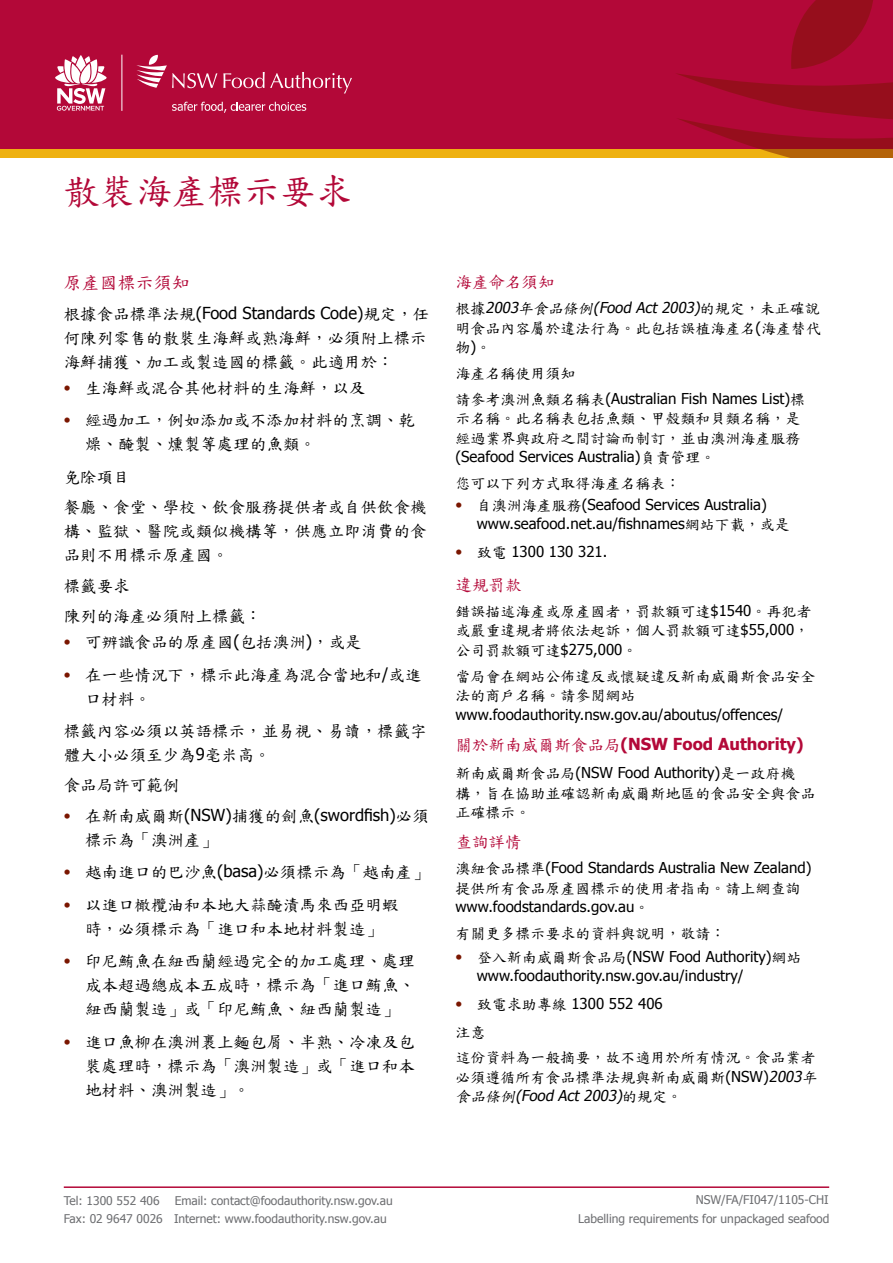
<style>
.page{position:relative;width:893px;height:1263px;background:#fff}
.page>*{position:absolute;margin:0;border:0;box-sizing:border-box;transform-origin:0 0}
.t1{font:36px "DF Kai Shu SB Estd BF";color:#b30838}
.t2{font:18px "DF Kai Shu SB Estd BF";color:#b30838}
.t3{font:16.5px/24px "DF Kai Shu SB Estd BF";color:#000}
.t4{font:16.5px "Tahoma";color:#000}
.t5{font:700 16.5px "Tahoma";color:#b30838}
.t6{font:16.5px "DF Kai Shu SB Estd BF";color:#b30838}
.t7{font:15px/19.5px "Tahoma";color:#000}
.t8{font:15px/19.5px "DF Kai Shu SB Estd BF";color:#000}
.t9{font:italic 15px "Tahoma";color:#000}
.t10{font:12px/18px "Tahoma";color:#6d6e71}
.s1{font-family:"DF Kai Shu SB Estd BF"}
.s2{font-family:"Tahoma";font-size:15px;color:#7a1600}
.s3{font-family:"Tahoma"}
.s4{font-size:15px;color:#7a1600}
.s5{font-family:"DF Kai Shu SB Estd BF";font-style:normal}
.s6{color:#7a1600}
.s7{font-family:"DF Kai Shu SB Estd BF";font-weight:400}
.s8{font-family:"Tahoma";font-style:italic}
.s9{font-style:italic}
</style>
<div class="page">
<div style="left:0;top:0;width:893px;height:149px;background:#b30838"></div>
<div style="left:0;top:149px;width:893px;height:8px;background:#eeb111"></div>
<hr style="left:64px;top:1186px;width:765px;height:2px;background:#b30838">
<svg style="left:677px;top:0;width:216px;height:157px"></svg>
<svg style="left:136px;top:55px;width:81px;height:33px"></svg>
<svg style="left:223px;top:72px;width:129px;height:22px"></svg>
<svg style="left:172px;top:102px;width:134px;height:11px"></svg>
<hr style="left:122px;top:55px;width:1px;height:56px;background:#fff">
<svg style="left:55px;top:55px;width:52px;height:56px"></svg>
<h1 class="t1" style="left:64px;top:173px;width:289px">散裝海產標示要求</h1>
<p class="t2" style="left:64px;top:274px;width:127px">原產國標示須知</p>
<p class="t4" style="left:64px;top:301px;width:367px"><span class="s1">根據食品標準法規</span>(Food Standards Code)<span class="s1">規定，任</span></p>
<p class="t3" style="left:64px;top:326px;width:365px">何陳列零售的散裝生海鮮或熟海鮮，必須附上標示海鮮捕獲、加工或製造國的標籤。此適用於：</p>
<p class="t3" style="left:64px;top:376px;width:303px"><span class="s2">•</span> 生海鮮或混合其他材料的生海鮮，以及</p>
<p class="t3" style="left:85px;top:408px;width:331px;text-indent:-21px"><span class="s2">•</span> 經過加工，例如添加或不添加材料的烹調、乾燥、醃製、燻製等處理的魚類。</p>
<p class="t3" style="left:64px;top:461px;width:364px;line-height:30.5px">免除項目<br>餐廳、食堂、學校、飲食服務提供者或自供飲食機</p>
<p class="t3" style="left:64px;top:519px;width:364px">構、監獄、醫院或類似機構等，供應立即消費的食品則不用標示原產國。</p>
<p class="t3" style="left:64px;top:570px;width:200px;line-height:30.5px">標籤要求<br>陳列的海產必須附上標籤：</p>
<p class="t3" style="left:64px;top:630px;width:299px"><span class="s2">•</span> 可辨識食品的原產國<span class="s3">(</span>包括澳洲<span class="s3">)</span>，或是</p>
<p class="t3" style="left:85px;top:662px;width:338px;text-indent:-21px"><span class="s2">•</span> 在一些情況下，標示此海產為混合當地和<span class="s3">/</span>或進口材料。</p>
<p class="t3" style="left:64px;top:719px;width:364px">標籤內容必須以英語標示，並易視、易讀，標籤字體大小必須至少為<span class="s3">9</span>毫米高。</p>
<p class="t3" style="left:64px;top:773px;width:117px">食品局許可範例</p>
<p class="t4" style="left:64px;top:804px;width:367px"><span class="s4">•</span> <span class="s1">在新南威爾斯</span>(NSW)<span class="s1">捕獲的劍魚</span>(swordfish)<span class="s1">必須</span></p>
<p class="t3" style="left:85px;top:828px;width:133px">標示為「澳洲產」</p>
<p class="t3" style="left:64px;top:860px;width:366px"><span class="s2">•</span> 越南進口的巴沙魚<span class="s3">(basa)</span>必須標示為「越南產」</p>
<p class="t3" style="left:64px;top:893px;width:346px;text-align:center"><span class="s2">•</span> 以進口橄欖油和本地大蒜醃漬馬來西亞明蝦時，必須標示為「進口和本地材料製造」</p>
<p class="t3" style="left:85px;top:949px;width:331px;text-align:justify;text-indent:-21px"><span class="s2">•</span> 印尼鮪魚在紐西蘭經過完全的加工處理、處理成本超過總成本五成時，標示為「進口鮪魚、紐西蘭製造」或「印尼鮪魚、紐西蘭製造」</p>
<p class="t3" style="left:85px;top:1030px;width:331px;text-align:justify;text-indent:-21px"><span class="s2">•</span> 進口魚柳在澳洲裹上麵包屑、半熟、冷凍及包裝處理時，標示為「澳洲製造」或「進口和本地材料、澳洲製造」。</p>
<p class="t6" style="left:455px;top:274px;width:100px">海產命名須知</p>
<p class="t9" style="left:455px;top:298px;width:373px"><span class="s5">根據</span> 2003<span class="s1">年食品條例</span> (Food Act 2003)<span class="s5">的規定，未正確說</span></p>
<p class="t8" style="left:455px;top:318px;width:367px">明食品內容屬於違法行為。此包括誤植海產名<span class="s3">(</span>海產替代物<span class="s3">)</span>。</p>
<p class="t8" style="left:455px;top:364px;width:121px">海產名稱使用須知</p>
<p class="t7" style="left:455px;top:388px;width:351px"><span class="s1">請參考澳洲魚類名稱表</span>(Australian Fish Names List)<span class="s1">標</span></p>
<p class="t8" style="left:455px;top:409px;width:346px">示名稱。此名稱表包括魚類、甲殼類和貝類名稱，是經過業界與政府之間討論而制訂，並由澳洲海產服務</p>
<p class="t7" style="left:455px;top:446px;width:262px">(Seafood Services Australia)<span class="s1">負責管理。</span></p>
<p class="t8" style="left:455px;top:474px;width:226px">您可以下列方式取得海產名稱表：</p>
<p class="t7" style="left:477px;top:494px;width:314px;text-indent:-21px"><span class="s6">•</span> <span class="s1">自澳洲海產服務</span>(Seafood Services Australia) www.seafood.net.au/fishnames<span class="s1">網站下載，或是</span></p>
<p class="t7" style="left:455px;top:541px;width:153px"><span class="s6">•</span> <span class="s1">致電</span> 1300 130 321.</p>
<p class="t6" style="left:455px;top:577px;width:67px">違規罰款</p>
<p class="t8" style="left:455px;top:601px;width:357px">錯誤描述海產或原產國者，罰款額可達<span class="s3">$1540</span>。再犯者或嚴重違規者將依法起訴，個人罰款額可達<span class="s3">$55,000</span>，公司罰款額可達<span class="s3">$275,000</span>。</p>
<p class="t8" style="left:455px;top:666px;width:362px">當局會在網站公佈違反或懷疑違反新南威爾斯食品安全法的商戶名稱。請參閱網站</p>
<p class="t7" style="left:455px;top:704px;width:329px">www.foodauthority.nsw.gov.au/aboutus/offences/</p>
<p class="t5" style="left:455px;top:732px;width:350px"><span class="s7">關於新南威爾斯食品局</span>(NSW Food Authority)</p>
<p class="t7" style="left:455px;top:762px;width:341px"><span class="s1">新南威爾斯食品局</span>(NSW Food Authority)<span class="s1">是一政府機</span></p>
<p class="t8" style="left:455px;top:783px;width:369px">構，旨在協助並確認新南威爾斯地區的食品安全與食品正確標示。</p>
<p class="t6" style="left:455px;top:834px;width:67px">查詢詳情</p>
<p class="t7" style="left:455px;top:857px;width:357px"><span class="s1">澳紐食品標準</span>(Food Standards Australia New Zealand)</p>
<p class="t8" style="left:455px;top:878px;width:354px">提供所有食品原產國標示的使用者指南。請上網查詢</p>
<p class="t7" style="left:455px;top:896px;width:195px">www.foodstandards.gov.au<span class="s1">。</span></p>
<p class="t8" style="left:455px;top:924px;width:271px">有關更多標示要求的資料與說明，敬請：</p>
<p class="t7" style="left:477px;top:946px;width:326px;text-indent:-21px"><span class="s6">•</span> <span class="s1">登入新南威爾斯食品局</span>(NSW Food Authority)<span class="s1">網站</span>www.foodauthority.nsw.gov.au/industry/</p>
<p class="t7" style="left:455px;top:993px;width:209px"><span class="s6">•</span> <span class="s1">致電求助專線</span> 1300 552 406</p>
<p class="t8" style="left:455px;top:1020px;width:362px;line-height:24.8px">注意<br>這份資料為一般摘要，故不適用於所有情況。食品業者</p>
<p class="t8" style="left:455px;top:1067px;width:365px">必須遵循所有食品標準法規與新南威爾斯<span class="s3">(NSW)</span><span class="s8">2003</span><span class="s9">年</span></p>
<p class="t9" style="left:455px;top:1086px;width:228px"><span class="s1">食品條例</span> (Food Act 2003)<span class="s5">的規定。</span></p>
<p class="t10" style="left:64px;top:1191px;width:330px;text-indent:111px">Email: contact@foodauthority.nsw.gov.au<br>Fax: 02 9647 0026 Internet: www.foodauthority.nsw.gov.au</p>
<p class="t10" style="left:696px;top:1190px;width:134px">NSW/FA/FI047/1105-CHI</p>
<p class="t10" style="left:64px;top:1191px;width:97px">Tel: 1300 552 406</p>
<p class="t10" style="left:578px;top:1209px;width:253px">Labelling requirements for unpackaged seafood</p>
</div>
